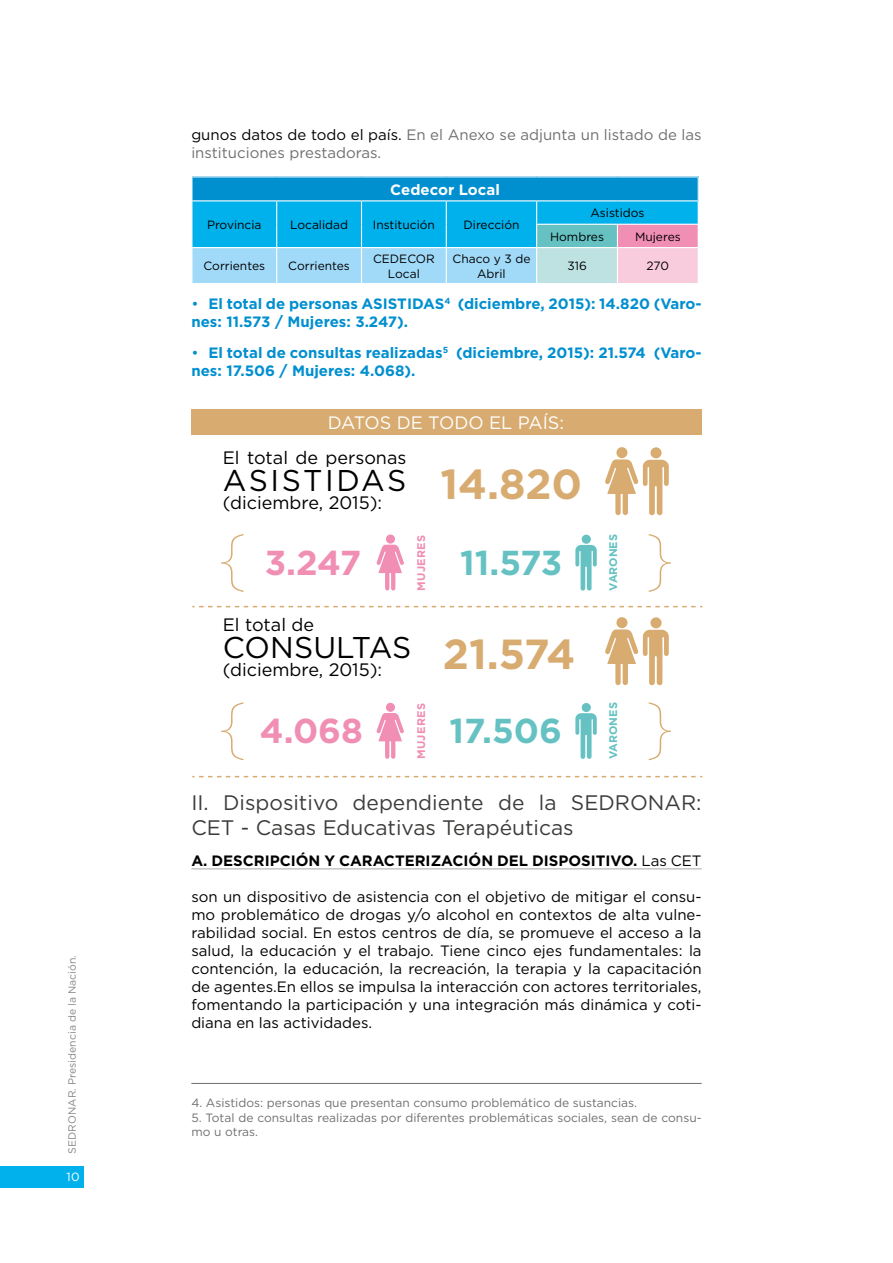
<style>
.page{position:relative;width:893px;height:1263px;background:#fff}
.page>*{position:absolute;margin:0;border:0;box-sizing:border-box;transform-origin:0 0}
.t1{font:100 67.65px "Gotham";color:#d8ab71}
.t2{font:700 42px "Gotham";color:#d8ab71}
.t3{font:700 34.65px "Gotham";color:#65c1c2}
.t4{font:700 34.65px "Gotham";letter-spacing:-.005em;color:#f08eb3}
.t5{font:30px "Gotham";letter-spacing:.07em;color:#000}
.t6{font:21px/25.2px "Gotham";color:#3c3c3b}
.t7{font:18px "Gotham";color:#000}
.t8{font:18px "Gotham";color:#fff}
.t9{font:15px/18px "Gotham";color:#000;text-align:justify}
.t10{font:700 15px/18px "Gotham";color:#008fcf}
.t11{font:15px/18px "Gotham";color:#706f6f}
.t12{font:700 15px "Gotham";color:#000}
.t13{font:700 15px "Gotham";color:#fff}
.t14{font:12px/14.4px "Gotham";color:#706f6f}
.t15{font:12px/14.4px "Gotham";color:#000;text-align:center}
.t16{font:12px "Gotham";color:#fff}
.t17{font:700 11.1px "Gotham";letter-spacing:.03em;color:#f08eb3}
.t18{font:700 11.1px "Gotham";color:#65c1c2}
.t19{font:10.5px "Gotham";color:#878787}
.s1{color:#000}
.s2{font-weight:400}
.s3{font-weight:100;font-size:67.65px;color:#d8ab71}
</style>
<div class="page">
<div style="left:0;top:1166px;width:84px;height:21px;background:#00b1eb"></div>
<svg style="left:192px;top:177px;width:507px;height:106px;background:#50b9e4"></svg>
<hr style="left:191px;top:247px;width:86px;height:1px;background:#fff">
<hr style="left:277px;top:247px;width:84px;height:1px;background:#fff">
<hr style="left:276px;top:248px;width:1px;height:35px;background:#fff">
<hr style="left:361px;top:247px;width:85px;height:1px;background:#fff">
<hr style="left:361px;top:248px;width:1px;height:35px;background:#fff">
<hr style="left:446px;top:247px;width:91px;height:1px;background:#fff">
<hr style="left:446px;top:248px;width:1px;height:35px;background:#fff">
<hr style="left:537px;top:247px;width:80px;height:1px;background:#fff">
<hr style="left:536px;top:248px;width:1px;height:35px;background:#fff">
<hr style="left:617px;top:247px;width:82px;height:1px;background:#fff">
<hr style="left:617px;top:248px;width:1px;height:35px;background:#fff">
<hr style="left:698px;top:248px;width:1px;height:35px;background:#fff">
<hr style="left:191px;top:868px;width:511px;height:1px;background:#b3b2b2">
<hr style="left:191px;top:1083px;width:511px;height:1px;background:#706f6f">
<div style="left:191px;top:410px;width:511px;height:25px;background:#d8ab71"></div>
<svg style="left:575px;top:713px;width:22px;height:46px"></svg>
<div style="left:582px;top:703px;width:9px;height:9px;background:#65c1c2;border-radius:50%"></div>
<svg style="left:377px;top:703px;width:27px;height:56px"></svg>
<svg style="left:605px;top:447px;width:64px;height:69px"></svg>
<svg style="left:605px;top:617px;width:64px;height:69px"></svg>
<svg style="left:192px;top:606px;width:510px;height:1px"></svg>
<svg style="left:575px;top:545px;width:22px;height:46px"></svg>
<div style="left:582px;top:535px;width:9px;height:9px;background:#65c1c2;border-radius:50%"></div>
<svg style="left:377px;top:534px;width:27px;height:57px"></svg>
<svg style="left:192px;top:776px;width:510px;height:1px"></svg>
<p class="t19" style="left:65px;top:1153px;width:200px;rotate:-90deg">SEDRONAR. Presidencia de la Nación.</p>
<p class="t16" style="left:66px;top:1169px;width:15px">10</p>
<p class="t11" style="left:191px;top:125px;width:512px"><span class="s1">gunos datos de todo el país.</span> En el Anexo se adjunta un listado de las instituciones prestadoras.</p>
<p class="t13" style="left:390px;top:180px;width:111px">Cedecor Local</p>
<p class="t15" style="left:207px;top:217px;width:56px">Provincia</p>
<p class="t15" style="left:290px;top:217px;width:60px">Localidad</p>
<p class="t15" style="left:373px;top:217px;width:64px">Institución</p>
<p class="t15" style="left:463px;top:217px;width:58px">Dirección</p>
<p class="t15" style="left:550px;top:201px;width:96px;line-height:23.4px;text-align:left;text-indent:40px">Asistidos<br>Hombres</p>
<p class="t15" style="left:635px;top:229px;width:47px">Mujeres</p>
<p class="t15" style="left:204px;top:259px;width:63px">Corrientes</p>
<p class="t15" style="left:288px;top:259px;width:63px">Corrientes</p>
<p class="t15" style="left:373px;top:251px;width:63px">CEDECOR<br>Local</p>
<p class="t15" style="left:452px;top:251px;width:79px">Chaco y 3 de<br>Abril</p>
<p class="t15" style="left:567px;top:259px;width:21px">316</p>
<p class="t15" style="left:647px;top:259px;width:24px">270</p>
<p class="t10" style="left:191px;top:294px;width:512px"><span class="s2">•</span> El total de personas ASISTIDAS<sup>4</sup> (diciembre, 2015): 14.820 (Varo&shy;nes: 11.573 / Mujeres: 3.247).</p>
<p class="t10" style="left:191px;top:343px;width:512px"><span class="s2">•</span> El total de consultas realizadas<sup>5</sup> (diciembre, 2015): 21.574 (Varo&shy;nes: 17.506 / Mujeres: 4.068).</p>
<p class="t8" style="left:328px;top:411px;width:238px">DATOS DE TODO EL PAÍS:</p>
<h2 class="t2" style="left:440px;top:456px;width:143px">14.820</h2>
<p class="t7" style="left:223px;top:446px;width:185px">El total de personas</p>
<h3 class="t5" style="left:223px;top:461px;width:185px">ASISTIDAS</h3>
<p class="t7" style="left:223px;top:491px;width:161px">(diciembre, 2015):</p>
<h3 class="t4" style="left:218px;top:540px;width:145px"><span class="s3">{</span> 3.247</h3>
<p class="t17" style="left:414px;top:591px;width:57px;rotate:-90deg">MUJERES</p>
<p class="t7" style="left:223px;top:613px;width:93px">El total de</p>
<h3 class="t5" style="left:223px;top:628px;width:190px">CONSULTAS</h3>
<p class="t7" style="left:223px;top:658px;width:161px">(diciembre, 2015):</p>
<h3 class="t3" style="left:460px;top:540px;width:104px">11.573</h3>
<h2 class="t2" style="left:443px;top:626px;width:134px">21.574</h2>
<p class="t18" style="left:606px;top:591px;width:58px;rotate:-90deg">VARONES</p>
<h1 class="t1" style="left:644px;top:517px;width:31px">}</h1>
<h1 class="t1" style="left:218px;top:685px;width:31px">{</h1>
<h1 class="t1" style="left:644px;top:685px;width:31px">}</h1>
<p class="t17" style="left:414px;top:759px;width:57px;rotate:-90deg">MUJERES</p>
<p class="t18" style="left:606px;top:759px;width:58px;rotate:-90deg">VARONES</p>
<h3 class="t4" style="left:260px;top:708px;width:104px">4.068</h3>
<h3 class="t3" style="left:450px;top:708px;width:114px">17.506</h3>
<h3 class="t6" style="left:191px;top:789px;width:512px">II. Dispositivo dependiente de la SEDRONAR:<br>CET - Casas Educativas Terapéuticas</h3>
<p class="t12" style="left:191px;top:850px;width:512px">A. DESCRIPCIÓN Y CARACTERIZACIÓN DEL DISPOSITIVO. <span class="s2">Las CET</span></p>
<p class="t9" style="left:191px;top:887px;width:512px">son un dispositivo de asistencia con el objetivo de mitigar el consu&shy;mo problemático de drogas y/o alcohol en contextos de alta vulne&shy;rabilidad social. En estos centros de día, se promueve el acceso a la salud, la educación y el trabajo. Tiene cinco ejes fundamentales: la contención, la educación, la recreación, la terapia y la capacitación de agentes.En ellos se impulsa la interacción con actores territoriales, fomentando la participación y una integración más dinámica y coti&shy;diana en las actividades.</p>
<p class="t14" style="left:191px;top:1096px;width:447px">4. Asistidos: personas que presentan consumo problemático de sustancias.</p>
<p class="t14" style="left:191px;top:1110px;width:512px">5. Total de consultas realizadas por diferentes problemáticas sociales, sean de consu&shy;mo u otras.</p>
</div>
